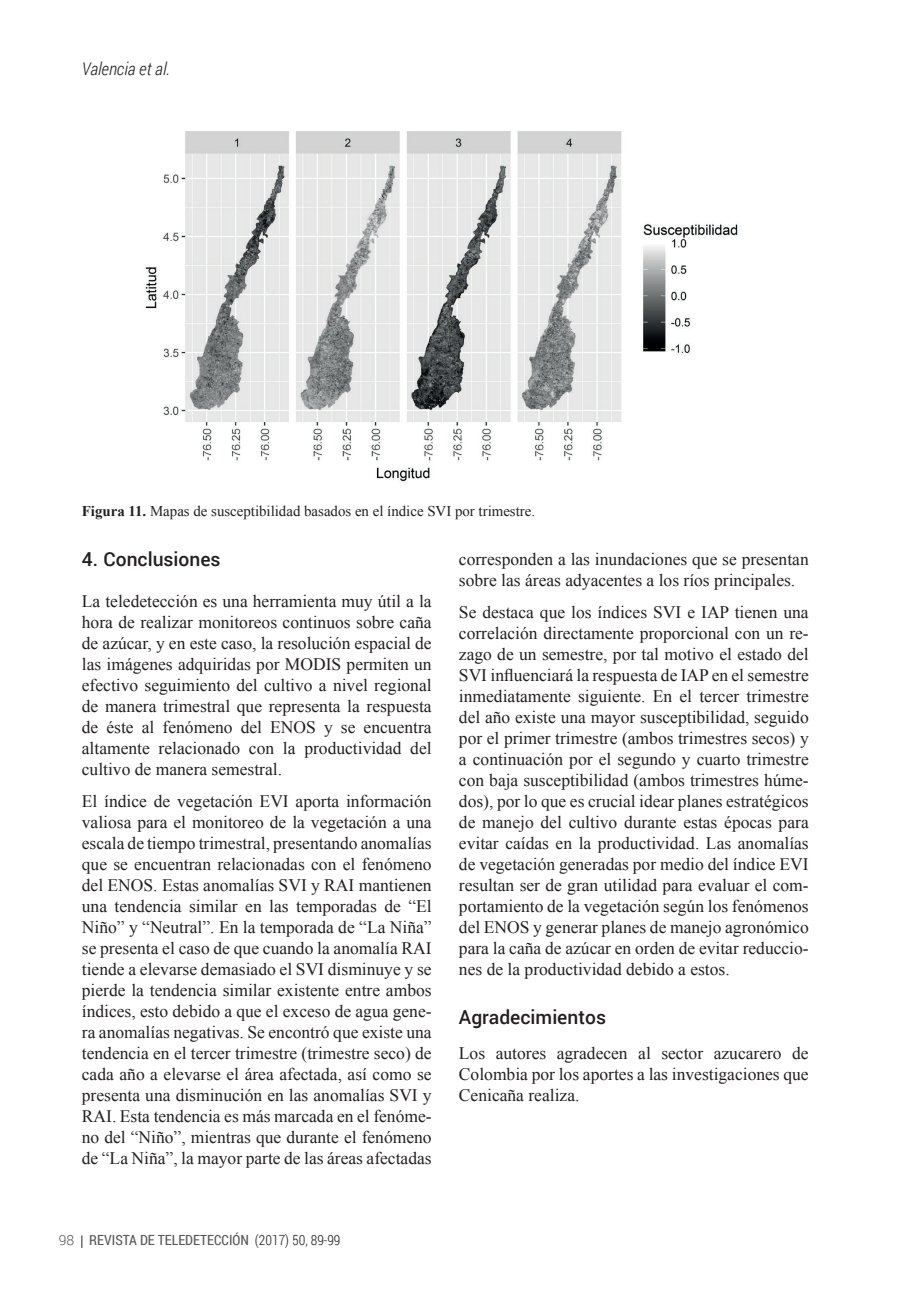
<style>
.page{position:relative;width:908px;height:1300px;background:#fff}
.page>*{position:absolute;margin:0;border:0;box-sizing:border-box;transform-origin:0 0}
.TD_05_TIT_1{font:500 19.25px "Roboto";color:#231f20}
.TD_06_TXT_GRAL_esp{font:17.5px/21px "Times New Roman";color:#231f20;text-align:justify}
.t1{font:italic 300 17.5px "Roboto Condensed";color:#231f20}
.TD_09_PIE_FOTO{font:14.88px "Times New Roman";color:#231f20}
.t2{font:14px "Roboto Condensed";color:#57585a}
.t3{font:300 14px "Roboto";color:#57585a}
.s1{font-weight:700}
.s2{font-weight:300;color:#231f20}
</style>
<div class="page">
<svg style="left:81px;top:1235px;width:1px;height:13px"></svg>
<img style="left:145px;top:131px;width:594px;height:351px">
<p class="t1" style="left:82px;top:57px;width:90px">Valencia et al.</p>
<p class="TD_09_PIE_FOTO" style="left:82px;top:501px;width:455px"><span class="s1">Figura 11.</span> Mapas de susceptibilidad basados en el índice SVI por trimestre.</p>
<p class="TD_05_TIT_1" style="left:82px;top:546px;width:140px">4. Conclusiones</p>
<p class="TD_06_TXT_GRAL_esp" style="left:82px;top:590px;width:351px">La teledetección es una herramienta muy útil a la hora de realizar monitoreos continuos sobre caña de azúcar, y en este caso, la resolución espacial de las imágenes adquiridas por MODIS permiten un efectivo seguimiento del cultivo a nivel regional de manera trimestral que representa la respuesta de éste al fenómeno del ENOS y se encuentra altamente relacionado con la productividad del cultivo de manera semestral.</p>
<p class="TD_06_TXT_GRAL_esp" style="left:82px;top:790px;width:351px">El índice de vegetación EVI aporta información valiosa para el monitoreo de la vegetación a una escala de tiempo trimestral, presentando anomalías que se encuentran relacionadas con el fenómeno del ENOS. Estas anomalías SVI y RAI mantienen una tendencia similar en las temporadas de “El Niño” y “Neutral”. En la temporada de “La Niña” se presenta el caso de que cuando la anomalía RAI tiende a elevarse demasiado el SVI disminuye y se pierde la tendencia similar existente entre ambos índices, esto debido a que el exceso de agua gene&shy;ra anomalías negativas. Se encontró que existe una tendencia en el tercer trimestre (trimestre seco) de cada año a elevarse el área afectada, así como se presenta una disminución en las anomalías SVI y RAI. Esta tendencia es más marcada en el fenóme&shy;no del “Niño”, mientras que durante el fenómeno de “La Niña”, la mayor parte de las áreas afectadas</p>
<p class="t3" style="left:59px;top:1230px;width:17px">98</p>
<p class="t2" style="left:89px;top:1230px;width:253px">REVISTA DE TELEDETECCIÓN <span class="s2">(2017) 50, 89-99</span></p>
<p class="TD_06_TXT_GRAL_esp" style="left:459px;top:548px;width:351px">corresponden a las inundaciones que se presentan sobre las áreas adyacentes a los ríos principales.</p>
<p class="TD_06_TXT_GRAL_esp" style="left:459px;top:601px;width:351px">Se destaca que los índices SVI e IAP tienen una correlación directamente proporcional con un re&shy;zago de un semestre, por tal motivo el estado del SVI influenciará la respuesta de IAP en el semestre inmediatamente siguiente. En el tercer trimestre del año existe una mayor susceptibilidad, seguido por el primer trimestre (ambos trimestres secos) y a continuación por el segundo y cuarto trimestre con baja susceptibilidad (ambos trimestres húme&shy;dos), por lo que es crucial idear planes estratégicos de manejo del cultivo durante estas épocas para evitar caídas en la productividad. Las anomalías de vegetación generadas por medio del índice EVI resultan ser de gran utilidad para evaluar el com&shy;portamiento de la vegetación según los fenómenos del ENOS y generar planes de manejo agronómico para la caña de azúcar en orden de evitar reduccio&shy;nes de la productividad debido a estos.</p>
<p class="TD_05_TIT_1" style="left:459px;top:1003px;width:149px">Agradecimientos</p>
<p class="TD_06_TXT_GRAL_esp" style="left:459px;top:1042px;width:351px">Los autores agradecen al sector azucarero de Colombia por los aportes a las investigaciones que Cenicaña realiza.</p>
</div>
